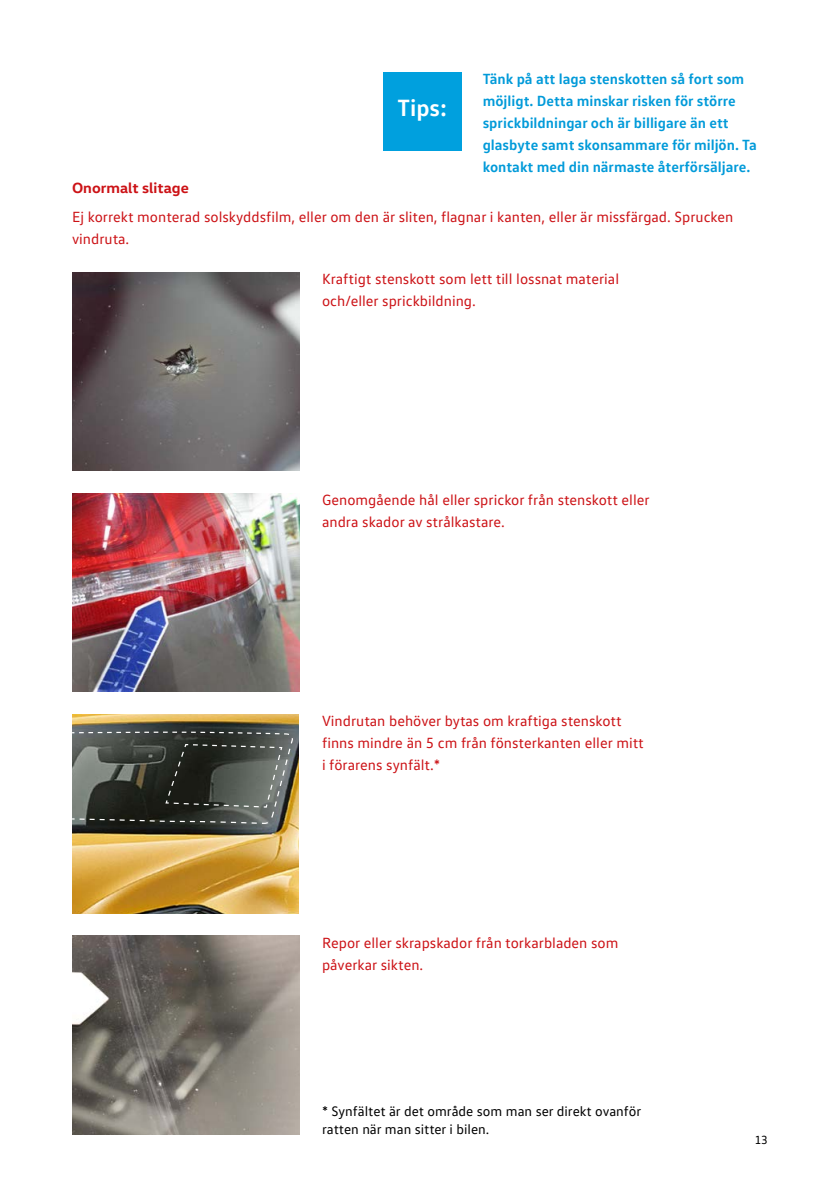
<style>
.page{position:relative;width:840px;height:1191px;background:#fff}
.page>*{position:absolute;margin:0;border:0;box-sizing:border-box;transform-origin:0 0}
.t1{font:700 24px "VW Text";color:#fff}
.t2{font:15px/22px "VW Text";color:#cc1216}
.t3{font:700 15px/22px "VW Text";color:#009ad9}
.t4{font:700 15px "VW Head";color:#cc1216}
.t5{font:14px/18px "VW Text";color:#000}
.t6{font:12px "VW Text";color:#000}
</style>
<div class="page">
<div style="left:383px;top:72px;width:78px;height:78px;background:#00a0de"></div>
<img style="left:72px;top:272px;width:227px;height:199px">
<img style="left:72px;top:493px;width:227px;height:199px">
<img style="left:72px;top:935px;width:227px;height:199px">
<img style="left:72px;top:715px;width:226px;height:198px">
<svg style="left:72px;top:731px;width:222px;height:93px"></svg>
<p class="t4" style="left:72px;top:178px;width:118px">Onormalt slitage</p>
<h1 class="t1" style="left:397px;top:92px;width:51px">Tips:</h1>
<p class="t3" style="left:482px;top:67px;width:275px">Tänk på att laga stenskotten så fort som möjligt. Detta minskar risken för större sprickbildningar och är billigare än ett glasbyte samt skonsammare för miljön. Ta kontakt med din närmaste återförsäljare.</p>
<p class="t2" style="left:72px;top:205px;width:662px">Ej korrekt monterad solskyddsfilm, eller om den är sliten, flagnar i kanten, eller är missfärgad. Sprucken vindruta.</p>
<p class="t2" style="left:322px;top:267px;width:298px">Kraftigt stenskott som lett till lossnat material och/eller sprickbildning.</p>
<p class="t2" style="left:322px;top:488px;width:329px">Genomgående hål eller sprickor från stenskott eller andra skador av strålkastare.</p>
<p class="t2" style="left:322px;top:710px;width:323px">Vindrutan behöver bytas om kraftiga stenskott finns mindre än 5 cm från fönsterkanten eller mitt i förarens synfält.*</p>
<p class="t2" style="left:322px;top:931px;width:298px">Repor eller skrapskador från torkarbladen som påverkar sikten.</p>
<p class="t5" style="left:322px;top:1102px;width:320px">* Synfältet är det område som man ser direkt ovanför ratten när man sitter i bilen.</p>
<p class="t6" style="left:754px;top:1132px;width:15px">13</p>
</div>
